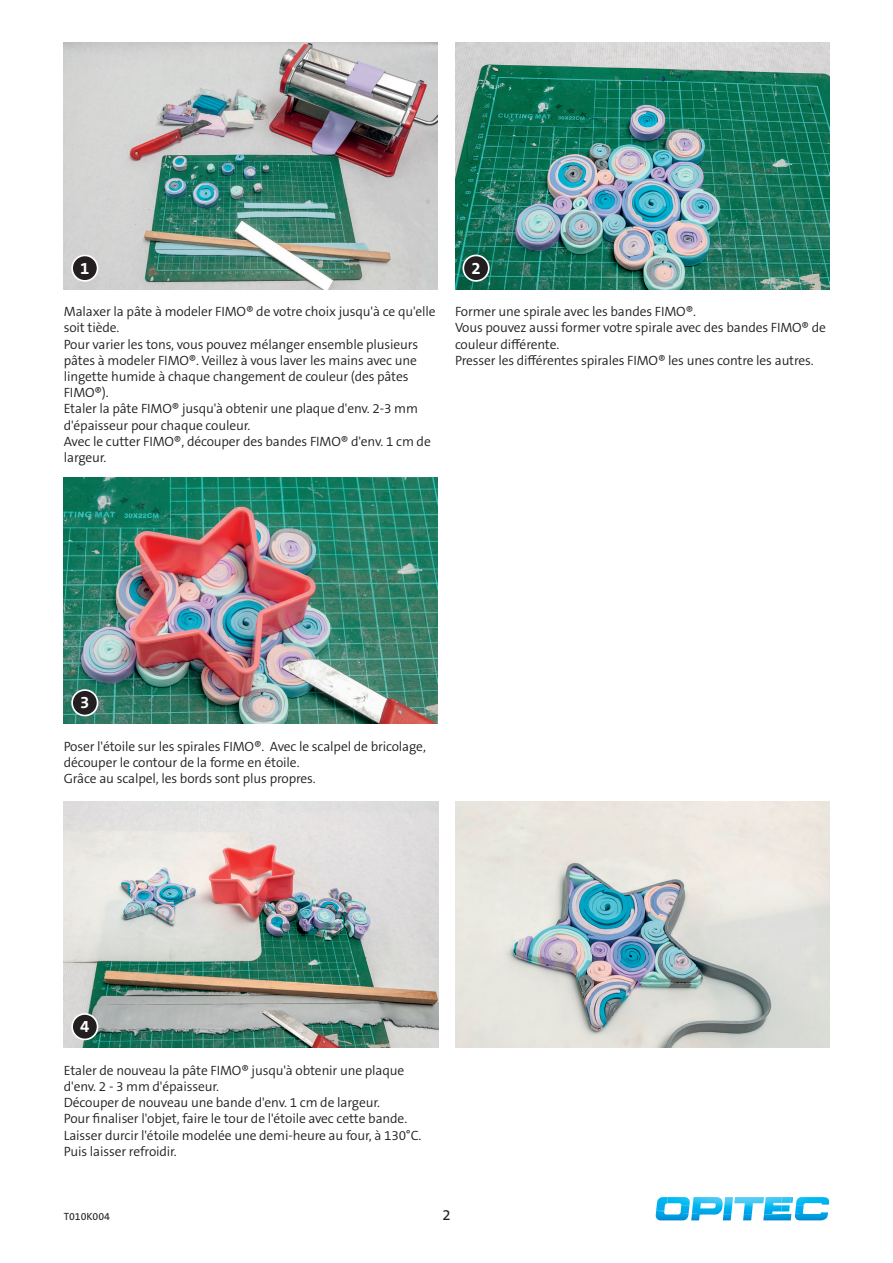
<style>
.page{position:relative;width:893px;height:1263px;background:#fff}
.page>*{position:absolute;margin:0;border:0;box-sizing:border-box;transform-origin:0 0}
.t1{font:700 16.8px "The Sans B W7";color:#fff}
.nicht_verwenden{font:15px "The Sans B W5 Plain";color:#231f20}
.Anleitugns-Text_Desc{font:300 13.5px/16.2px "The Sans B W4";letter-spacing:-.01em;color:#231f20}
.Hinweis-Text_Descrip{font:10.5px "The Sans B W5 Plain";color:#231f20}
</style>
<div class="page">
<svg style="left:655px;top:1197px;width:175px;height:24px"></svg>
<img style="left:64px;top:43px;width:374px;height:246px">
<img style="left:64px;top:477px;width:374px;height:247px">
<img style="left:64px;top:801px;width:374px;height:247px">
<img style="left:455px;top:801px;width:374px;height:247px">
<img style="left:455px;top:43px;width:374px;height:246px">
<div style="left:72px;top:255px;width:26px;height:26px;background:#231f20;border-radius:50%"></div>
<div style="left:71px;top:255px;width:27px;height:27px;border:2px solid #fff;border-radius:50%"></div>
<div style="left:72px;top:690px;width:26px;height:25px;background:#231f20;border-radius:50%"></div>
<div style="left:71px;top:689px;width:27px;height:27px;border:2px solid #fff;border-radius:50%"></div>
<div style="left:72px;top:1014px;width:26px;height:25px;background:#231f20;border-radius:50%"></div>
<div style="left:71px;top:1013px;width:27px;height:27px;border:2px solid #fff;border-radius:50%"></div>
<div style="left:463px;top:255px;width:26px;height:26px;background:#231f20;border-radius:50%"></div>
<div style="left:462px;top:255px;width:28px;height:27px;border:2px solid #fff;border-radius:50%"></div>
<p class="t1" style="left:80px;top:257px;width:11px">1</p>
<p class="Anleitugns-Text_Desc" style="left:64px;top:304px;width:373px">Malaxer la pâte à modeler FIMO® de votre choix jusqu'à ce qu'elle soit tiède.</p>
<p class="Anleitugns-Text_Desc" style="left:64px;top:336px;width:356px">Pour varier les tons, vous pouvez mélanger ensemble plusieurs pâtes à modeler FIMO®. Veillez à vous laver les mains avec une lingette humide à chaque changement de couleur (des pâtes FIMO®).</p>
<p class="Anleitugns-Text_Desc" style="left:64px;top:401px;width:356px">Etaler la pâte FIMO® jusqu'à obtenir une plaque d'env. 2-3 mm d'épaisseur pour chaque couleur.</p>
<p class="Anleitugns-Text_Desc" style="left:64px;top:433px;width:369px">Avec le cutter FIMO®, découper des bandes FIMO® d'env. 1 cm de largeur.</p>
<p class="t1" style="left:471px;top:257px;width:11px">2</p>
<p class="Anleitugns-Text_Desc" style="left:455px;top:304px;width:243px">Former une spirale avec les bandes FIMO®.</p>
<p class="Anleitugns-Text_Desc" style="left:455px;top:320px;width:373px">Vous pouvez aussi former votre spirale avec des bandes FIMO® de couleur différente.</p>
<p class="Anleitugns-Text_Desc" style="left:455px;top:352px;width:360px">Presser les différentes spirales FIMO® les unes contre les autres.</p>
<p class="t1" style="left:80px;top:692px;width:11px">3</p>
<p class="Anleitugns-Text_Desc" style="left:64px;top:738px;width:364px">Poser l'étoile sur les spirales FIMO®. Avec le scalpel de bricolage, découper le contour de la forme en étoile.</p>
<p class="Anleitugns-Text_Desc" style="left:64px;top:771px;width:253px">Grâce au scalpel, les bords sont plus propres.</p>
<p class="t1" style="left:80px;top:1016px;width:11px">4</p>
<p class="Anleitugns-Text_Desc" style="left:64px;top:1062px;width:342px">Etaler de nouveau la pâte FIMO® jusqu'à obtenir une plaque d'env. 2 - 3 mm d'épaisseur.</p>
<p class="Anleitugns-Text_Desc" style="left:64px;top:1094px;width:318px">Découper de nouveau une bande d'env. 1 cm de largeur.</p>
<p class="Anleitugns-Text_Desc" style="left:64px;top:1111px;width:359px">Pour finaliser l'objet, faire le tour de l'étoile avec cette bande.<br>Laisser durcir l'étoile modelée une demi-heure au four, à 130°C.<br>Puis laisser refroidir.</p>
<p class="Hinweis-Text_Descrip" style="left:64px;top:1210px;width:48px">T010K004</p>
<p class="nicht_verwenden" style="left:442px;top:1205px;width:10px">2</p>
</div>
